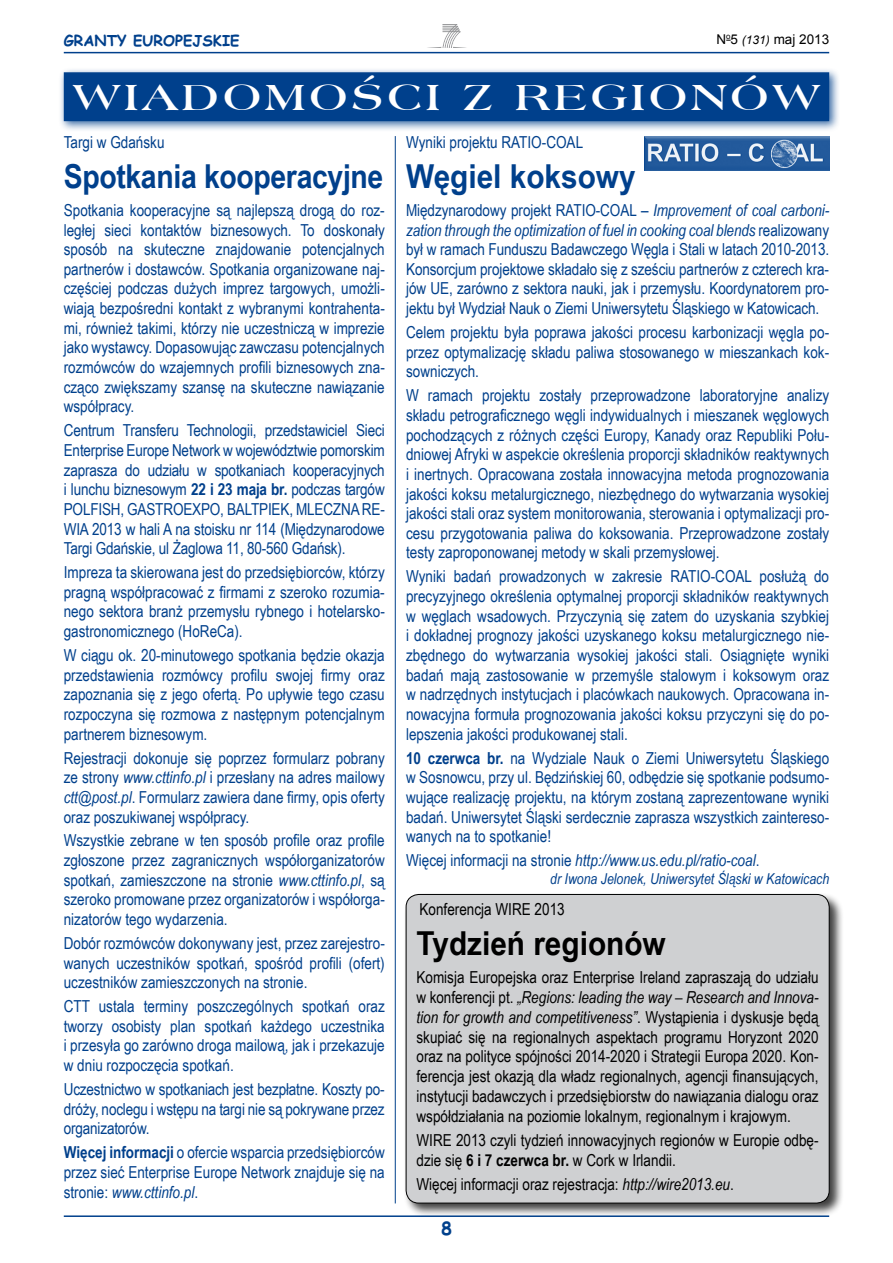
<style>
.page{position:relative;width:893px;height:1263px;background:#fff}
.page>*{position:absolute;margin:0;border:0;box-sizing:border-box;transform-origin:0 0}
.t1{font:700 39px "Americana L2";letter-spacing:.08em;color:#fff;scale:1.21 1}
.t2{font:700 33px "Arial Narrow";letter-spacing:-.01em;color:#00408c;scale:1.05 1}
.t3{font:700 33px "Arial Narrow";color:#000;scale:1.1 1}
.t4{font:700 33px "Arial Narrow";letter-spacing:-.01em;color:#00408c;scale:1.1 1}
.t5{font:700 18px "Comic Sans MS";color:#00408c}
.t6{font:16.5px/19.6px "Arial Narrow";color:#00408c;text-align:justify}
.t7{font:16.5px/19.8px "Arial Narrow";color:#000;text-align:justify}
.t8{font:italic 16.5px "Arial Narrow";color:#00408c}
.t9{font:italic 15px "Arial Narrow";color:#00408c}
.t10{font:700 15px "Comic Sans MS";color:#00408c}
.t11{font:13.5px "Arial";color:#000}
.s1{font-style:italic;font-size:12px}
.s2{font-weight:700}
.s3{font-style:italic}
.s4{font-style:normal}
</style>
<div class="page">
<hr style="left:64px;top:52px;width:765px;height:1px;background:#00408c">
<hr style="left:64px;top:1215px;width:765px;height:2px;background:#00408c">
<svg style="left:427px;top:24px;width:39px;height:24px"></svg>
<div style="left:59px;top:67px;width:788px;height:71px;background:#00408c;opacity:.75"></div>
<div style="left:64px;top:72px;width:765px;height:49px;background:#00408c;border:2px solid #00408c"></div>
<div style="left:403px;top:892px;width:450px;height:332px;background:#000;opacity:.75"></div>
<div style="left:406px;top:894px;width:423px;height:309px;background:#cfd0d2;border-radius:13px"></div>
<div style="left:406px;top:894px;width:424px;height:309px;border:1px solid #000;border-radius:13px"></div>
<hr style="left:395px;top:136px;width:1px;height:1067px;background:#00408c">
<img style="left:645px;top:136px;width:184px;height:34px">
<p class="t10" style="left:64px;top:29px;width:177px">GRANTY EUROPEJSKIE</p>
<p class="t11" style="left:716px;top:30px;width:114px">N<sup>o</sup>5 <span class="s1">(131)</span> maj 2013</p>
<h1 class="t1" style="left:73px;top:73px;width:619px">WIADOMOŚCI Z REGIONÓW</h1>
<p class="t6" style="left:64px;top:132px;width:102px">Targi w Gdańsku</p>
<h2 class="t2" style="left:64px;top:151px;width:306px">Spotkania kooperacyjne</h2>
<p class="t6" style="left:64px;top:200px;width:323px">Spotkania kooperacyjne są najlepszą drogą do roz&shy;ległej sieci kontaktów biznesowych. To doskonały sposób na skuteczne znajdowanie potencjalnych partnerów i dostawców. Spotkania organizowane naj&shy;częściej podczas dużych imprez targowych, umożli&shy;wiają bezpośredni kontakt z wybranymi kontrahenta&shy;mi, również takimi, którzy nie uczestniczą w imprezie jako wystawcy. Dopasowując zawczasu potencjalnych rozmówców do wzajemnych profili biznesowych zna&shy;cząco zwiększamy szansę na skuteczne nawiązanie współpracy.</p>
<p class="t6" style="left:64px;top:420px;width:323px">Centrum Transferu Technologii, przedstawiciel Sieci Enterprise Europe Network w województwie pomorskim zaprasza do udziału w spotkaniach kooperacyjnych i lunchu biznesowym <span class="s2">22 i 23 maja br.</span> podczas targów POLFISH, GASTROEXPO, BALTPIEK, MLECZNA RE-WIA 2013 w hali A na stoisku nr 114 (Międzynarodowe Targi Gdańskie, ul Żaglowa 11, 80-560 Gdańsk).</p>
<p class="t6" style="left:64px;top:562px;width:323px">Impreza ta skierowana jest do przedsiębiorców, którzy pragną współpracować z firmami z szeroko rozumia&shy;nego sektora branż przemysłu rybnego i hotelarsko&shy;gastronomicznego (HoReCa).</p>
<p class="t6" style="left:64px;top:645px;width:323px">W ciągu ok. 20-minutowego spotkania będzie okazja przedstawienia rozmówcy profilu swojej firmy oraz zapoznania się z jego ofertą. Po upływie tego czasu rozpoczyna się rozmowa z następnym potencjalnym partnerem biznesowym.</p>
<p class="t6" style="left:64px;top:747px;width:323px">Rejestracji dokonuje się poprzez formularz pobrany ze strony <span class="s3">www.cttinfo.pl</span> i przesłany na adres mailowy <span class="s3">ctt@post.pl</span>. Formularz zawiera dane firmy, opis oferty oraz poszukiwanej współpracy.</p>
<p class="t6" style="left:64px;top:830px;width:323px">Wszystkie zebrane w ten sposób profile oraz profile zgłoszone przez zagranicznych współorganizatorów spotkań, zamieszczone na stronie <span class="s3">www.cttinfo.pl</span>, są szeroko promowane przez organizatorów i współorga&shy;nizatorów tego wydarzenia.</p>
<p class="t6" style="left:64px;top:933px;width:323px">Dobór rozmówców dokonywany jest, przez zarejestro&shy;wanych uczestników spotkań, spośród profili (ofert) uczestników zamieszczonych na stronie.</p>
<p class="t6" style="left:64px;top:996px;width:323px">CTT ustala terminy poszczególnych spotkań oraz tworzy osobisty plan spotkań każdego uczestnika i przesyła go zarówno droga mailową, jak i przekazuje w dniu rozpoczęcia spotkań.</p>
<p class="t6" style="left:64px;top:1079px;width:322px">Uczestnictwo w spotkaniach jest bezpłatne. Koszty po&shy;dróży, noclegu i wstępu na targi nie są pokrywane przez organizatorów.</p>
<p class="t6" style="left:64px;top:1142px;width:323px"><span class="s2">Więcej informacji</span> o ofercie wsparcia przedsiębiorców przez sieć Enterprise Europe Network znajduje się na stronie: <span class="s3">www.cttinfo.pl</span>.</p>
<p class="t6" style="left:406px;top:132px;width:179px">Wyniki projektu RATIO-COAL</p>
<h2 class="t4" style="left:406px;top:151px;width:210px">Węgiel koksowy</h2>
<p class="t6" style="left:406px;top:200px;width:425px">Międzynarodowy projekt RATIO-COAL – <span class="s3">Improvement of coal carboni&shy;zation through the optimization of fuel in cooking coal blends</span> realizowany był w ramach Funduszu Badawczego Węgla i Stali w latach 2010-2013.<br>Konsorcjum projektowe składało się z sześciu partnerów z czterech kra&shy;jów UE, zarówno z sektora nauki, jak i przemysłu. Koordynatorem pro&shy;jektu był Wydział Nauk o Ziemi Uniwersytetu Śląskiego w Katowicach.</p>
<p class="t6" style="left:406px;top:322px;width:425px">Celem projektu była poprawa jakości procesu karbonizacji węgla po&shy;przez optymalizację składu paliwa stosowanego w mieszankach kok&shy;sowniczych.</p>
<p class="t6" style="left:406px;top:385px;width:425px">W ramach projektu zostały przeprowadzone laboratoryjne analizy składu petrograficznego węgli indywidualnych i mieszanek węglowych pochodzących z różnych części Europy, Kanady oraz Republiki Połu&shy;dniowej Afryki w aspekcie określenia proporcji składników reaktywnych i inertnych. Opracowana została innowacyjna metoda prognozowania jakości koksu metalurgicznego, niezbędnego do wytwarzania wysokiej jakości stali oraz system monitorowania, sterowania i optymalizacji pro&shy;cesu przygotowania paliwa do koksowania. Przeprowadzone zostały testy zaproponowanej metody w skali przemysłowej.</p>
<p class="t6" style="left:406px;top:566px;width:425px">Wyniki badań prowadzonych w zakresie RATIO-COAL posłużą do precyzyjnego określenia optymalnej proporcji składników reaktywnych w węglach wsadowych. Przyczynią się zatem do uzyskania szybkiej i dokładnej prognozy jakości uzyskanego koksu metalurgicznego nie&shy;zbędnego do wytwarzania wysokiej jakości stali. Osiągnięte wyniki badań mają zastosowanie w przemyśle stalowym i koksowym oraz w nadrzędnych instytucjach i placówkach naukowych. Opracowana in&shy;nowacyjna formuła prognozowania jakości koksu przyczyni się do po&shy;lepszenia jakości produkowanej stali.</p>
<p class="t6" style="left:406px;top:747px;width:425px"><span class="s2">10 czerwca br.</span> na Wydziale Nauk o Ziemi Uniwersytetu Śląskiego w Sosnowcu, przy ul. Będzińskiej 60, odbędzie się spotkanie podsumo&shy;wujące realizację projektu, na którym zostaną zaprezentowane wyniki badań. Uniwersytet Śląski serdecznie zaprasza wszystkich zaintereso&shy;wanych na to spotkanie!</p>
<p class="t8" style="left:406px;top:849px;width:355px"><span class="s4">Więcej informacji na stronie</span> http://www.us.edu.pl/ratio-coal<span class="s4">.</span></p>
<p class="t9" style="left:550px;top:868px;width:280px">dr Iwona Jelonek, Uniwersytet Śląski w Katowicach</p>
<p class="t7" style="left:420px;top:899px;width:147px">Konferencja WIRE 2013</p>
<h2 class="t3" style="left:416px;top:918px;width:228px">Tydzień regionów</h2>
<p class="t7" style="left:416px;top:967px;width:404px">Komisja Europejska oraz Enterprise Ireland zapraszają do udziału w konferencji pt. <span class="s3">„Regions: leading the way – Research and Innova&shy;tion for growth and competitiveness”</span>. Wystąpienia i dyskusje będą skupiać się na regionalnych aspektach programu Horyzont 2020 oraz na polityce spójności 2014-2020 i Strategii Europa 2020. Kon&shy;ferencja jest okazją dla władz regionalnych, agencji finansujących, instytucji badawczych i przedsiębiorstw do nawiązania dialogu oraz współdziałania na poziomie lokalnym, regionalnym i krajowym.</p>
<p class="t7" style="left:416px;top:1129px;width:404px">WIRE 2013 czyli tydzień innowacyjnych regionów w Europie odbę&shy;dzie się <span class="s2">6 i 7 czerwca br.</span> w Cork w Irlandii.</p>
<p class="t7" style="left:416px;top:1173px;width:319px">Więcej informacji oraz rejestracja: <span class="s3">http://wire2013.eu</span>.</p>
<p class="t5" style="left:441px;top:1215px;width:12px">8</p>
</div>
